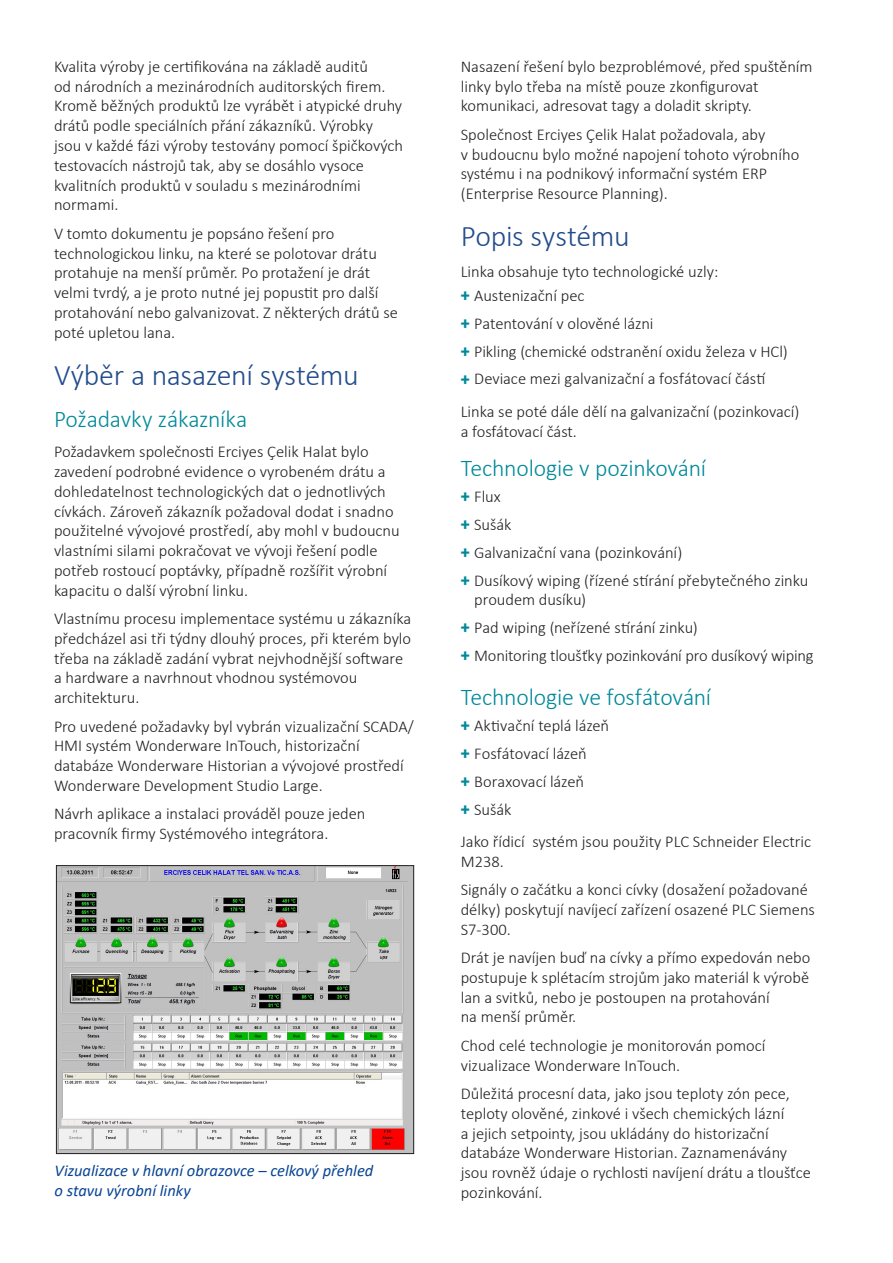
<style>
.page{position:relative;width:893px;height:1263px;background:#fff}
.page>*{position:absolute;margin:0;border:0;box-sizing:border-box;transform-origin:0 0}
._2021_nadpis_cerny{font:300 30px "Calibri";letter-spacing:-.01em;color:#224c8b}
._2021_zelenomodry_nadpis{font:300 24px "Calibri";letter-spacing:-.01em;color:#008999}
._2021_TEXT_Základní_text_sloupce{font:300 16.5px/19.8px "Calibri";color:#231f20}
._2021_POPIS_Obrázku{font:italic 16.5px/19.8px "Calibri";color:#094594}
.s1{font-family:"Roboto";font-weight:700;color:#008999}
</style>
<div class="page">
<img style="left:58px;top:867px;width:350px;height:285px">
<div style="left:56px;top:865px;width:358px;height:289px;border:1px solid #231f20"></div>
<p class="_2021_TEXT_Základní_text_sloupce" style="left:54px;top:56px;width:351px">Kvalita výroby je certifikována na základě auditů<br>od národních a mezinárodních auditorských firem.<br>Kromě běžných produktů lze vyrábět i atypické druhy drátů podle speciálních přání zákazníků. Výrobky jsou v každé fázi výroby testovány pomocí špičkových testovacích nástrojů tak, aby se dosáhlo vysoce kvalitních produktů v souladu s mezinárodními normami.</p>
<p class="_2021_TEXT_Základní_text_sloupce" style="left:54px;top:223px;width:345px">V tomto dokumentu je popsáno řešení pro technologickou linku, na které se polotovar drátu protahuje na menší průměr. Po protažení je drát velmi tvrdý, a je proto nutné jej popustit pro další protahování nebo galvanizovat. Z některých drátů se poté upletou lana.</p>
<p class="_2021_nadpis_cerny" style="left:54px;top:356px;width:306px">Výběr a nasazení systému</p>
<p class="_2021_zelenomodry_nadpis" style="left:54px;top:404px;width:195px">Požadavky zákazníka</p>
<p class="_2021_TEXT_Základní_text_sloupce" style="left:54px;top:442px;width:347px">Požadavkem společnosti Erciyes Çelik Halat bylo zavedení podrobné evidence o vyrobeném drátu a dohledatelnost technologických dat o jednotlivých cívkách. Zároveň zákazník požadoval dodat i snadno použitelné vývojové prostředí, aby mohl v budoucnu vlastními silami pokračovat ve vývoji řešení podle potřeb rostoucí poptávky, případně rozšířit výrobní kapacitu o další výrobní linku.</p>
<p class="_2021_TEXT_Základní_text_sloupce" style="left:54px;top:608px;width:359px">Vlastnímu procesu implementace systému u zákazníka předcházel asi tři týdny dlouhý proces, při kterém bylo třeba na základě zadání vybrat nejvhodnější software a hardware a navrhnout vhodnou systémovou architekturu.</p>
<p class="_2021_TEXT_Základní_text_sloupce" style="left:54px;top:716px;width:361px">Pro uvedené požadavky byl vybrán vizualizační SCADA/ HMI systém Wonderware InTouch, historizační databáze Wonderware Historian a vývojové prostředí Wonderware Development Studio Large.</p>
<p class="_2021_TEXT_Základní_text_sloupce" style="left:54px;top:804px;width:313px">Návrh aplikace a instalaci prováděl pouze jeden pracovník firmy Systémového integrátora.</p>
<p class="_2021_POPIS_Obrázku" style="left:55px;top:1159px;width:320px">Vizualizace v hlavní obrazovce – celkový přehled o stavu výrobní linky</p>
<p class="_2021_TEXT_Základní_text_sloupce" style="left:461px;top:56px;width:353px">Nasazení řešení bylo bezproblémové, před spuštěním linky bylo třeba na místě pouze zkonfigurovat komunikaci, adresovat tagy a doladit skripty.</p>
<p class="_2021_TEXT_Základní_text_sloupce" style="left:461px;top:124px;width:340px">Společnost Erciyes Çelik Halat požadovala, aby<br>v budoucnu bylo možné napojení tohoto výrobního systému i na podnikový informační systém ERP (Enterprise Resource Planning).</p>
<p class="_2021_nadpis_cerny" style="left:461px;top:218px;width:170px">Popis systému</p>
<p class="_2021_TEXT_Základní_text_sloupce" style="left:461px;top:261px;width:259px">Linka obsahuje tyto technologické uzly:</p>
<p class="_2021_TEXT_Základní_text_sloupce" style="left:461px;top:285px;width:125px"><span class="s1">+</span> Austenizační pec</p>
<p class="_2021_TEXT_Základní_text_sloupce" style="left:461px;top:313px;width:194px"><span class="s1">+</span> Patentování v olověné lázni</p>
<p class="_2021_TEXT_Základní_text_sloupce" style="left:461px;top:341px;width:328px"><span class="s1">+</span> Pikling (chemické odstranění oxidu železa v HCl)</p>
<p class="_2021_TEXT_Základní_text_sloupce" style="left:461px;top:369px;width:306px"><span class="s1">+</span> Deviace mezi galvanizační a fosfátovací částí</p>
<p class="_2021_TEXT_Základní_text_sloupce" style="left:461px;top:401px;width:340px">Linka se poté dále dělí na galvanizační (pozinkovací) a fosfátovací část.</p>
<p class="_2021_zelenomodry_nadpis" style="left:461px;top:454px;width:247px">Technologie v pozinkování</p>
<p class="_2021_TEXT_Základní_text_sloupce" style="left:461px;top:487px;width:41px"><span class="s1">+</span> Flux</p>
<p class="_2021_TEXT_Základní_text_sloupce" style="left:461px;top:514px;width:52px"><span class="s1">+</span> Sušák</p>
<p class="_2021_TEXT_Základní_text_sloupce" style="left:461px;top:542px;width:223px"><span class="s1">+</span> Galvanizační vana (pozinkování)</p>
<p class="_2021_TEXT_Základní_text_sloupce" style="left:474px;top:570px;width:336px;text-indent:-14px"><span class="s1">+</span> Dusíkový wiping (řízené stírání přebytečného zinku proudem dusíku)</p>
<p class="_2021_TEXT_Základní_text_sloupce" style="left:461px;top:618px;width:238px"><span class="s1">+</span> Pad wiping (neřízené stírání zinku)</p>
<p class="_2021_TEXT_Základní_text_sloupce" style="left:461px;top:646px;width:354px"><span class="s1">+</span> Monitoring tloušťky pozinkování pro dusíkový wiping</p>
<p class="_2021_zelenomodry_nadpis" style="left:461px;top:682px;width:252px">Technologie ve fosfátování</p>
<p class="_2021_TEXT_Základní_text_sloupce" style="left:461px;top:715px;width:150px"><span class="s1">+</span> Aktivační teplá lázeň</p>
<p class="_2021_TEXT_Základní_text_sloupce" style="left:461px;top:743px;width:128px"><span class="s1">+</span> Fosfátovací lázeň</p>
<p class="_2021_TEXT_Základní_text_sloupce" style="left:461px;top:771px;width:125px"><span class="s1">+</span> Boraxovací lázeň</p>
<p class="_2021_TEXT_Základní_text_sloupce" style="left:461px;top:799px;width:52px"><span class="s1">+</span> Sušák</p>
<p class="_2021_TEXT_Základní_text_sloupce" style="left:461px;top:831px;width:352px">Jako řídicí systém jsou použity PLC Schneider Electric<br>M238.</p>
<p class="_2021_TEXT_Základní_text_sloupce" style="left:461px;top:880px;width:356px">Signály o začátku a konci cívky (dosažení požadované délky) poskytují navíjecí zařízení osazené PLC Siemens<br>S7-300.</p>
<p class="_2021_TEXT_Základní_text_sloupce" style="left:461px;top:947px;width:351px">Drát je navíjen buď na cívky a přímo expedován nebo postupuje k splétacím strojům jako materiál k výrobě lan a svitků, nebo je postoupen na protahování<br>na menší průměr.</p>
<p class="_2021_TEXT_Základní_text_sloupce" style="left:461px;top:1035px;width:306px">Chod celé technologie je monitorován pomocí vizualizace Wonderware InTouch.</p>
<p class="_2021_TEXT_Základní_text_sloupce" style="left:461px;top:1083px;width:352px">Důležitá procesní data, jako jsou teploty zón pece, teploty olověné, zinkové i všech chemických lázní<br>a jejich setpointy, jsou ukládány do historizační databáze Wonderware Historian. Zaznamenávány jsou rovněž údaje o rychlosti navíjení drátu a tloušťce pozinkování.</p>
</div>
